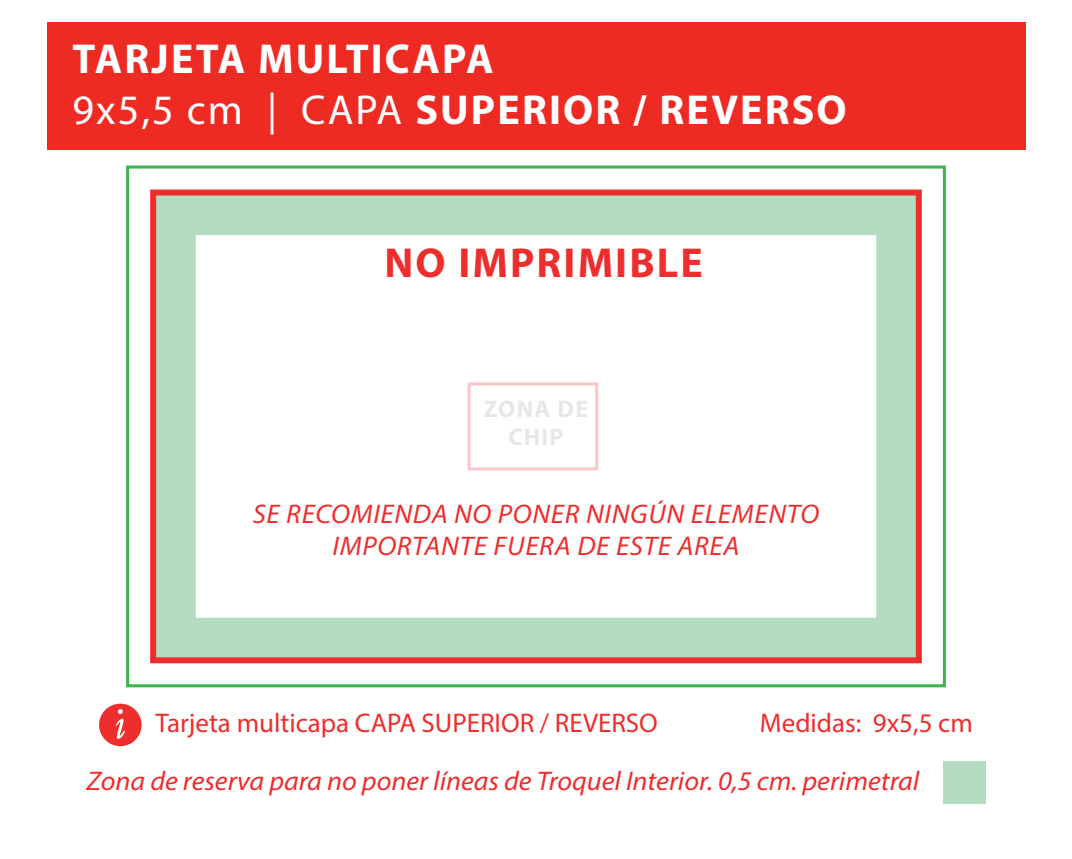
<style>
.page{position:relative;width:1072px;height:859px;background:#fff}
.page>*{position:absolute;margin:0;border:0;box-sizing:border-box;transform-origin:0 0}
.t1{font:700 42px/50.4px "Myriad Pro";letter-spacing:.05em;color:#fff}
.t2{font:700 42px "Myriad Pro";letter-spacing:.05em;color:#ee2d2d}
.t3{font:italic 27px "Myriad Pro";letter-spacing:.005em;color:#ee2d2d;scale:1.04 1}
.t4{font:italic 27px/32.4px "Myriad Pro";letter-spacing:.025em;color:#ee2d2d;text-align:center;scale:1.04 1}
.t5{font:27px "Myriad Pro";color:#ee2d2d}
.t6{font:700 24px/28.8px "Myriad Pro";letter-spacing:.05em;color:#e6e7e9;text-align:center}
.s1{font-weight:400}
</style>
<div class="page">
<div style="left:47px;top:22px;width:978px;height:128px;background:#ee2b23"></div>
<svg style="left:99px;top:704px;width:43px;height:42px"></svg>
<div style="left:943px;top:761px;width:42px;height:42px;background:#b3dcc0"></div>
<svg style="left:157px;top:197px;width:757px;height:459px"></svg>
<div style="left:126px;top:166px;width:819px;height:521px;border:3px solid #3cb54c"></div>
<div style="left:150px;top:190px;width:771px;height:473px;border:6px solid #ee2d2d"></div>
<div style="left:467px;top:382px;width:131px;height:88px;border:3px solid #f9c7c7"></div>
<h1 class="t1" style="left:73px;top:33px;width:775px">TARJETA MULTICAPA<br><span class="s1">9x5,5 cm | CAPA</span> SUPERIOR / REVERSO</h1>
<h1 class="t2" style="left:384px;top:235px;width:320px">NO IMPRIMIBLE</h1>
<p class="t6" style="left:484px;top:393px;width:106px">ZONA DE<br>CHIP</p>
<p class="t4" style="left:253px;top:497px;width:546px">SE RECOMIENDA NO PONER NINGÚN ELEMENTO<br>IMPORTANTE FUERA DE ESTE AREA</p>
<p class="t5" style="left:155px;top:707px;width:504px">Tarjeta multicapa CAPA SUPERIOR / REVERSO</p>
<p class="t5" style="left:760px;top:707px;width:214px">Medidas: 9x5,5 cm</p>
<p class="t3" style="left:86px;top:765px;width:802px">Zona de reserva para no poner líneas de Troquel Interior. 0,5 cm. perimetral</p>
</div>
